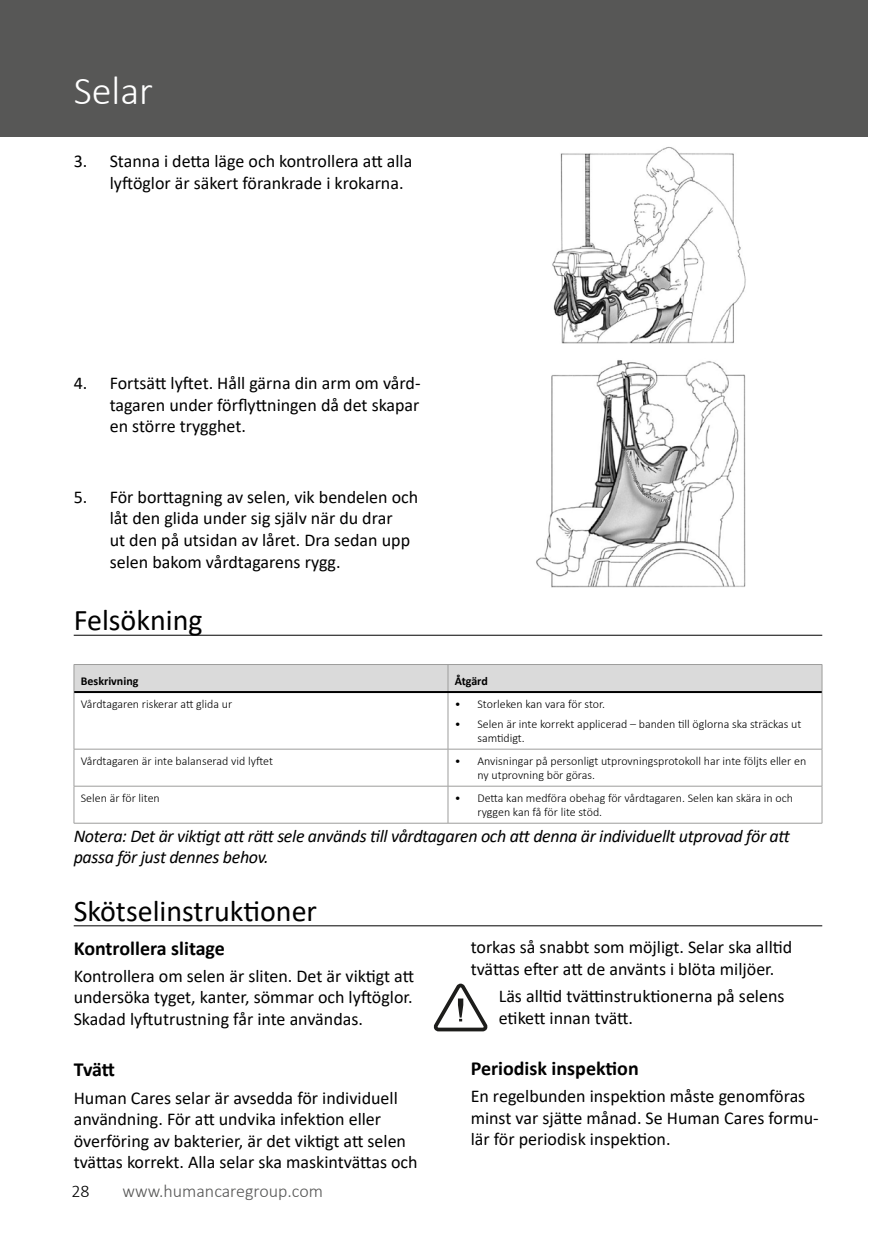
<style>
.page{position:relative;width:896px;height:1248px;background:#fff}
.page>*{position:absolute;margin:0;border:0;box-sizing:border-box;transform-origin:0 0}
.t1{font:300 40px "Calibri";color:#fff}
.t2{font:30px "Calibri";color:#000}
.t3{font:700 20px "Calibri";color:#000}
.t4{font:18px/21.6px "Calibri";color:#000}
.t5{font:italic 18px/21.6px "Calibri";letter-spacing:-.02em;color:#000}
.t6{font:300 18px "Calibri";color:#575756}
.t7{font:300 18px "Calibri";color:#000}
.t8{font:300 12px/14.4px "Calibri";color:#000}
.t9{font:700 12px "Calibri";color:#000}
</style>
<div class="page">
<div style="left:0;top:0;width:867px;height:136px;background:#575756"></div>
<img style="left:552px;top:147px;width:194px;height:196px">
<img style="left:536px;top:360px;width:210px;height:228px">
<hr style="left:74px;top:634px;width:748px;height:1px;background:#000">
<div style="left:74px;top:664px;width:748px;height:27px;background:#dadada"></div>
<hr style="left:74px;top:692px;width:1px;height:56px;background:#9d9d9c">
<hr style="left:448px;top:693px;width:1px;height:55px;background:#9d9d9c">
<hr style="left:821px;top:692px;width:1px;height:56px;background:#9d9d9c">
<hr style="left:74px;top:748px;width:374px;height:1px;background:#9d9d9c">
<hr style="left:74px;top:749px;width:1px;height:36px;background:#9d9d9c">
<hr style="left:448px;top:748px;width:374px;height:1px;background:#9d9d9c">
<hr style="left:448px;top:749px;width:1px;height:36px;background:#9d9d9c">
<hr style="left:821px;top:749px;width:1px;height:36px;background:#9d9d9c">
<hr style="left:74px;top:785px;width:374px;height:1px;background:#9d9d9c">
<hr style="left:74px;top:786px;width:1px;height:36px;background:#9d9d9c">
<hr style="left:448px;top:785px;width:374px;height:1px;background:#9d9d9c">
<hr style="left:448px;top:786px;width:1px;height:36px;background:#9d9d9c">
<hr style="left:821px;top:786px;width:1px;height:36px;background:#9d9d9c">
<hr style="left:74px;top:822px;width:374px;height:1px;background:#9d9d9c">
<hr style="left:448px;top:822px;width:374px;height:1px;background:#9d9d9c">
<hr style="left:74px;top:691px;width:374px;height:2px;background:#000">
<hr style="left:448px;top:691px;width:374px;height:2px;background:#000">
<hr style="left:74px;top:925px;width:748px;height:1px;background:#000">
<svg style="left:434px;top:983px;width:53px;height:48px"></svg>
<h1 class="t1" style="left:74px;top:66px;width:81px">Selar</h1>
<p class="t4" style="left:110px;top:150px;width:304px;text-indent:-36px">3. Stanna i detta läge och kontrollera att alla lyftöglor är säkert förankrade i krokarna.</p>
<p class="t4" style="left:110px;top:372px;width:312px;text-align:justify;text-indent:-36px">4. Fortsätt lyftet. Håll gärna din arm om vård&shy;tagaren under förflyttningen då det skapar en större trygghet.</p>
<p class="t4" style="left:110px;top:485px;width:310px;text-indent:-36px">5. För borttagning av selen, vik bendelen och låt den glida under sig själv när du drar<br>ut den på utsidan av låret. Dra sedan upp selen bakom vårdtagarens rygg.</p>
<h2 class="t2" style="left:74px;top:599px;width:130px">Felsökning</h2>
<p class="t9" style="left:81px;top:672px;width:59px">Beskrivning</p>
<p class="t9" style="left:455px;top:672px;width:35px">Åtgärd</p>
<p class="t8" style="left:81px;top:696px;width:153px">Vårdtagaren riskerar att glida ur</p>
<p class="t8" style="left:455px;top:696px;width:152px">• Storleken kan vara för stor.</p>
<p class="t8" style="left:477px;top:716px;width:325px;text-indent:-23px">• Selen är inte korrekt applicerad – banden till öglorna ska sträckas ut samtidigt.</p>
<p class="t8" style="left:81px;top:753px;width:194px">Vårdtagaren är inte balanserad vid lyftet</p>
<p class="t8" style="left:477px;top:753px;width:330px;text-indent:-23px">• Anvisningar på personligt utprovningsprotokoll har inte följts eller en ny utprovning bör göras.</p>
<p class="t8" style="left:81px;top:790px;width:81px">Selen är för liten</p>
<p class="t8" style="left:477px;top:790px;width:317px;text-indent:-23px">• Detta kan medföra obehag för vårdtagaren. Selen kan skära in och ryggen kan få för lite stöd.</p>
<p class="t5" style="left:74px;top:824px;width:718px">Notera: Det är viktigt att rätt sele används till vårdtagaren och att denna är individuellt utprovad för att passa för just dennes behov.</p>
<h2 class="t2" style="left:74px;top:889px;width:245px">Skötselinstruktioner</h2>
<p class="t3" style="left:74px;top:933px;width:153px">Kontrollera slitage</p>
<p class="t4" style="left:74px;top:964px;width:342px;text-align:justify">Kontrollera om selen är sliten. Det är viktigt att undersöka tyget, kanter, sömmar och lyftöglor.<br>Skadad lyftutrustning får inte användas.</p>
<p class="t3" style="left:74px;top:1055px;width:43px">Tvätt</p>
<p class="t4" style="left:74px;top:1086px;width:345px">Human Cares selar är avsedda för individuell användning. För att undvika infektion eller överföring av bakterier, är det viktigt att selen tvättas korrekt. Alla selar ska maskintvättas och</p>
<p class="t4" style="left:471px;top:935px;width:323px">torkas så snabbt som möjligt. Selar ska alltid tvättas efter att de använts i blöta miljöer.</p>
<p class="t4" style="left:499px;top:984px;width:287px">Läs alltid tvättinstruktionerna på selens etikett innan tvätt.</p>
<p class="t3" style="left:471px;top:1053px;width:170px">Periodisk inspektion</p>
<p class="t4" style="left:471px;top:1084px;width:349px">En regelbunden inspektion måste genomföras minst var sjätte månad. Se Human Cares formu&shy;lär för periodisk inspektion.</p>
<p class="t7" style="left:71px;top:1179px;width:20px">28</p>
<p class="t6" style="left:122px;top:1179px;width:202px">www.humancaregroup.com</p>
</div>
